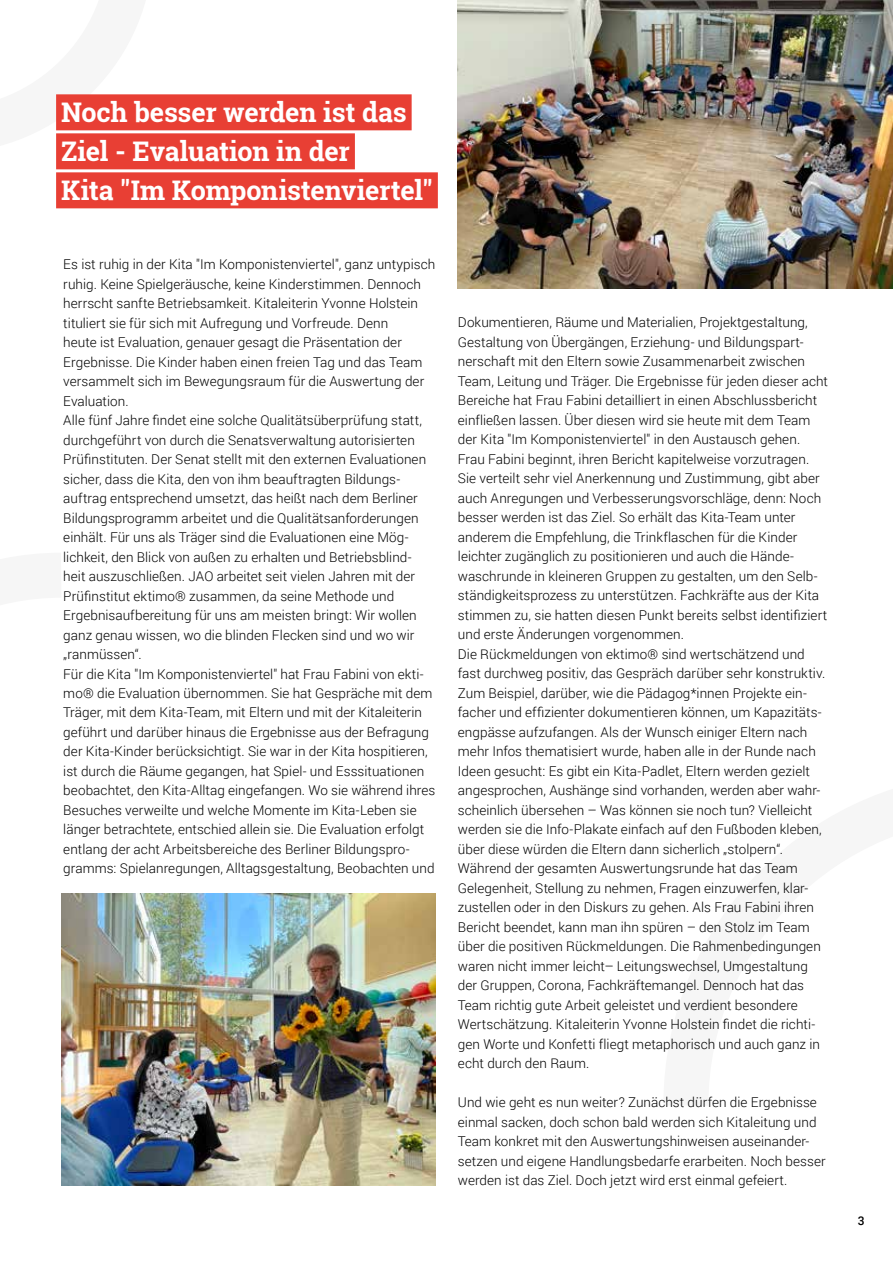
<style>
.page{position:relative;width:893px;height:1263px;background:#fff}
.page>*{position:absolute;margin:0;border:0;box-sizing:border-box;transform-origin:0 0}
.t1{font:700 27px/39px "Roboto Slab";letter-spacing:-.01em;color:#fff}
.t2{font:300 13.5px/19.5px "Roboto";letter-spacing:.005em;color:#000}
.t3{font:500 12px "Roboto";color:#000}
</style>
<div class="page">
<svg style="left:56px;top:130px;width:97px;height:1px"></svg>
<img style="left:458px;top:0;width:435px;height:289px">
<div style="left:56px;top:94px;width:356px;height:36px;background:#e83f34"></div>
<div style="left:56px;top:133px;width:299px;height:36px;background:#e83f34"></div>
<div style="left:56px;top:172px;width:382px;height:36px;background:#e83f34"></div>
<img style="left:61px;top:893px;width:374px;height:293px">
<h1 class="t1" style="left:61px;top:92px;width:373px">Noch besser werden ist das<br>Ziel - Evaluation in der<br>Kita "Im Komponistenviertel"</h1>
<p class="t2" style="left:63px;top:254px;width:374px">Es ist ruhig in der Kita "Im Komponistenviertel", ganz untypisch ruhig. Keine Spielgeräusche, keine Kinderstimmen. Dennoch herrscht sanfte Betriebsamkeit. Kitaleiterin Yvonne Holstein tituliert sie für sich mit Aufregung und Vorfreude. Denn<br>heute ist Evaluation, genauer gesagt die Präsentation der Ergebnisse. Die Kinder haben einen freien Tag und das Team versammelt sich im Bewegungsraum für die Auswertung der Evaluation.<br>Alle fünf Jahre findet eine solche Qualitätsüberprüfung statt, durchgeführt von durch die Senatsverwaltung autorisierten Prüfinstituten. Der Senat stellt mit den externen Evaluationen sicher, dass die Kita, den von ihm beauftragten Bildungs&shy;auftrag entsprechend umsetzt, das heißt nach dem Berliner Bildungsprogramm arbeitet und die Qualitätsanforderungen einhält. Für uns als Träger sind die Evaluationen eine Mög&shy;lichkeit, den Blick von außen zu erhalten und Betriebsblind&shy;heit auszuschließen. JAO arbeitet seit vielen Jahren mit der Prüfinstitut ektimo® zusammen, da seine Methode und Ergebnisaufbereitung für uns am meisten bringt: Wir wollen ganz genau wissen, wo die blinden Flecken sind und wo wir „ranmüssen“.<br>Für die Kita "Im Komponistenviertel" hat Frau Fabini von ekti&shy;mo® die Evaluation übernommen. Sie hat Gespräche mit dem Träger, mit dem Kita-Team, mit Eltern und mit der Kitaleiterin geführt und darüber hinaus die Ergebnisse aus der Befragung der Kita-Kinder berücksichtigt. Sie war in der Kita hospitieren, ist durch die Räume gegangen, hat Spiel- und Esssituationen beobachtet, den Kita-Alltag eingefangen. Wo sie während ihres Besuches verweilte und welche Momente im Kita-Leben sie länger betrachtete, entschied allein sie. Die Evaluation erfolgt entlang der acht Arbeitsbereiche des Berliner Bildungspro&shy;gramms: Spielanregungen, Alltagsgestaltung, Beobachten und</p>
<p class="t2" style="left:458px;top:312px;width:372px">Dokumentieren, Räume und Materialien, Projektgestaltung, Gestaltung von Übergängen, Erziehung- und Bildungspart&shy;nerschaft mit den Eltern sowie Zusammenarbeit zwischen Team, Leitung und Träger. Die Ergebnisse für jeden dieser acht Bereiche hat Frau Fabini detailliert in einen Abschlussbericht einfließen lassen. Über diesen wird sie heute mit dem Team der Kita "Im Komponistenviertel" in den Austausch gehen.<br>Frau Fabini beginnt, ihren Bericht kapitelweise vorzutragen.<br>Sie verteilt sehr viel Anerkennung und Zustimmung, gibt aber auch Anregungen und Verbesserungsvorschläge, denn: Noch besser werden ist das Ziel. So erhält das Kita-Team unter anderem die Empfehlung, die Trinkflaschen für die Kinder leichter zugänglich zu positionieren und auch die Hände&shy;waschrunde in kleineren Gruppen zu gestalten, um den Selb&shy;ständigkeitsprozess zu unterstützen. Fachkräfte aus der Kita stimmen zu, sie hatten diesen Punkt bereits selbst identifiziert und erste Änderungen vorgenommen.<br>Die Rückmeldungen von ektimo® sind wertschätzend und fast durchweg positiv, das Gespräch darüber sehr konstruktiv.<br>Zum Beispiel, darüber, wie die Pädagog*innen Projekte ein&shy;facher und effizienter dokumentieren können, um Kapazitäts&shy;engpässe aufzufangen. Als der Wunsch einiger Eltern nach mehr Infos thematisiert wurde, haben alle in der Runde nach Ideen gesucht: Es gibt ein Kita-Padlet, Eltern werden gezielt angesprochen, Aushänge sind vorhanden, werden aber wahr&shy;scheinlich übersehen – Was können sie noch tun? Vielleicht werden sie die Info-Plakate einfach auf den Fußboden kleben, über diese würden die Eltern dann sicherlich „stolpern“.<br>Während der gesamten Auswertungsrunde hat das Team Gelegenheit, Stellung zu nehmen, Fragen einzuwerfen, klar&shy;zustellen oder in den Diskurs zu gehen. Als Frau Fabini ihren Bericht beendet, kann man ihn spüren – den Stolz im Team über die positiven Rückmeldungen. Die Rahmenbedingungen waren nicht immer leicht– Leitungswechsel, Umgestaltung der Gruppen, Corona, Fachkräftemangel. Dennoch hat das Team richtig gute Arbeit geleistet und verdient besondere Wertschätzung. Kitaleiterin Yvonne Holstein findet die richti&shy;gen Worte und Konfetti fliegt metaphorisch und auch ganz in echt durch den Raum.</p>
<p class="t2" style="left:458px;top:1092px;width:369px">Und wie geht es nun weiter? Zunächst dürfen die Ergebnisse einmal sacken, doch schon bald werden sich Kitaleitung und Team konkret mit den Auswertungshinweisen auseinander&shy;setzen und eigene Handlungsbedarfe erarbeiten. Noch besser werden ist das Ziel. Doch jetzt wird erst einmal gefeiert.</p>
<p class="t3" style="left:858px;top:1212px;width:8px">3</p>
</div>
